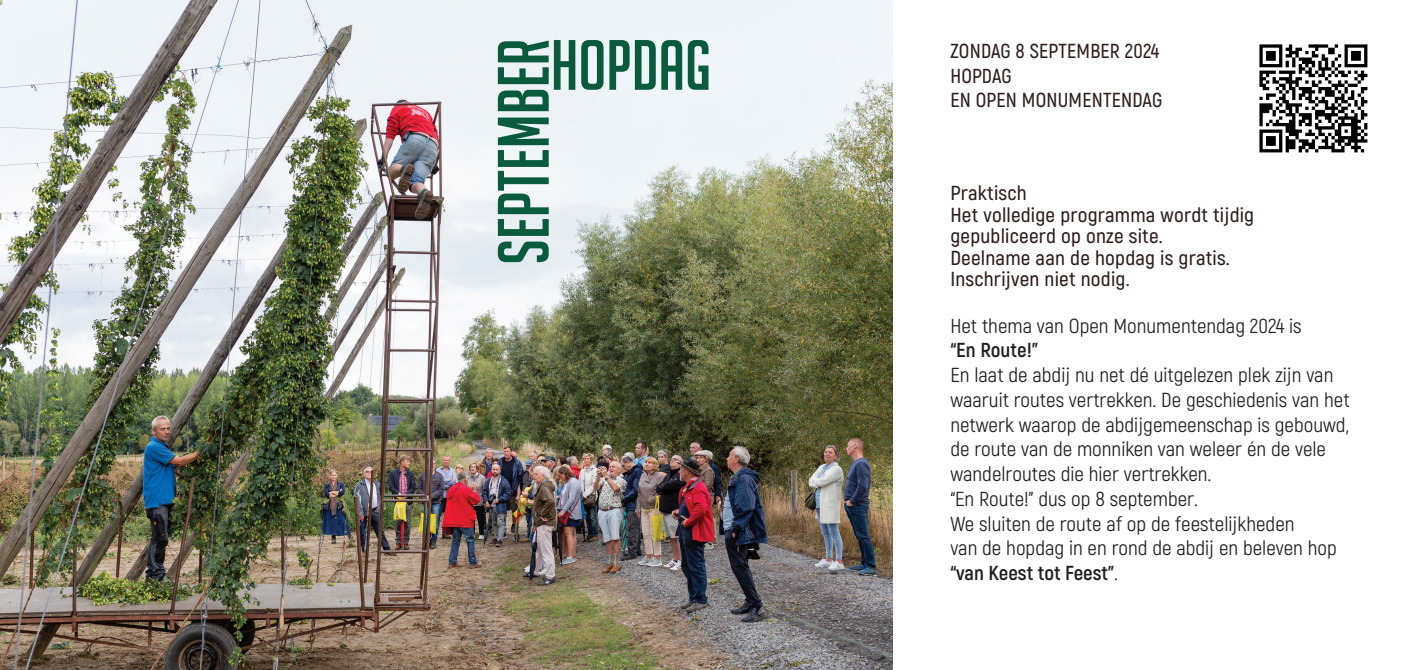
<style>
.page{position:relative;width:1416px;height:670px;background:#fff}
.page>*{position:absolute;margin:0;border:0;box-sizing:border-box;transform-origin:0 0}
.t1{font:70.88px "Big Noodle Titling";color:#0a5b3d}
.t2{font:69.3px "Big Noodle Titling";color:#0a5b3d}
.t3{font:20.25px/24.8px "Akrobat";color:#231f20;scale:1.04 1}
.t4{font:600 20.25px/21.6px "Akrobat";letter-spacing:.01em;color:#2f1e1b;scale:1.05 1}
.t5{font:600 20.25px/24.3px "Akrobat";letter-spacing:.01em;color:#2f1e1b}
.t6{font:700 20.25px "Akrobat";color:#231f20;scale:1.04 1}
.s1{font-weight:700}
</style>
<div class="page">
<img style="left:0;top:0;width:893px;height:670px">
<svg style="left:1259px;top:44px;width:108px;height:108px"></svg>
<h2 class="t2" style="left:551px;top:28px;width:161px">HOPDAG</h2>
<h1 class="t1" style="left:485px;top:264px;width:227px;rotate:-90deg">SEPTEMBER</h1>
<p class="t5" style="left:950px;top:39px;width:213px">ZONDAG 8 SEPTEMBER 2024<br>HOPDAG<br>EN OPEN MONUMENTENDAG</p>
<p class="t4" style="left:950px;top:182px;width:291px">Praktisch<br>Het volledige programma wordt tijdig gepubliceerd op onze site.<br>Deelname aan de hopdag is gratis.<br>Inschrijven niet nodig.</p>
<p class="t3" style="left:950px;top:313px;width:339px">Het thema van Open Monumentendag 2024 is</p>
<p class="t6" style="left:950px;top:338px;width:86px">“En Route!”</p>
<p class="t3" style="left:950px;top:363px;width:385px">En laat de abdij nu net dé uitgelezen plek zijn van waaruit routes vertrekken. De geschiedenis van het netwerk waarop de abdijgemeenschap is gebouwd, de route van de monniken van weleer én de vele wandelroutes die hier vertrekken.<br>“En Route!” dus op 8 september.<br>We sluiten de route af op de feestelijkheden<br>van de hopdag in en rond de abdij en beleven hop <span class="s1">“van Keest tot Feest”</span>.</p>
</div>
